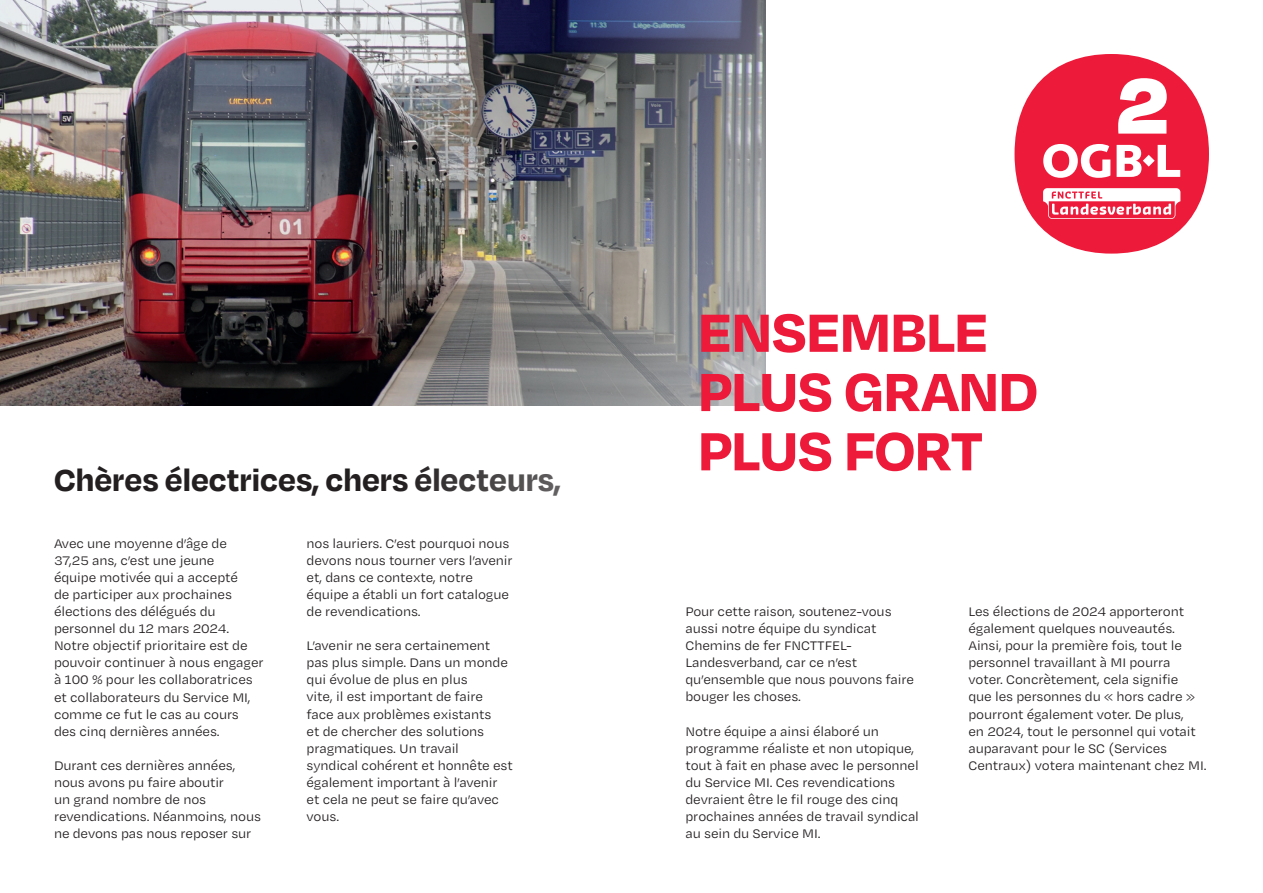
<style>
.page{position:relative;width:1263px;height:893px;background:#fff}
.page>*{position:absolute;margin:0;border:0;box-sizing:border-box;transform-origin:0 0}
.t1{font:700 61.8px/59.2px "Degular";letter-spacing:-.005em;color:#ed1a3a}
.t2{font:700 34.95px "Degular";color:#231f20}
.t3{font:14.25px/17.1px "Degular Text";letter-spacing:-.01em;color:#231f20}
</style>
<div class="page">
<img style="left:0;top:0;width:32px;height:406px">
<img style="left:32px;top:0;width:734px;height:406px">
<div style="left:1014px;top:54px;width:195px;height:200px;background:#ed1a3a;border-radius:50%"></div>
<svg style="left:1043px;top:144px;width:67px;height:34px"></svg>
<svg style="left:1116px;top:145px;width:64px;height:32px"></svg>
<svg style="left:1118px;top:78px;width:49px;height:56px"></svg>
<svg style="left:1043px;top:188px;width:137px;height:31px"></svg>
<h2 class="t2" style="left:54px;top:458px;width:509px">Chères électrices, chers électeurs,</h2>
<p class="t3" style="left:54px;top:534px;width:211px">Avec une moyenne d’âge de<br>37,25 ans, c’est une jeune<br>équipe motivée qui a accepté<br>de participer aux prochaines élections des délégués du personnel du 12 mars 2024.<br>Notre objectif prioritaire est de pouvoir continuer à nous engager à 100 % pour les collaboratrices et collaborateurs du Service MI, comme ce fut le cas au cours des cinq dernières années.</p>
<p class="t3" style="left:54px;top:756px;width:209px">Durant ces dernières années, nous avons pu faire aboutir<br>un grand nombre de nos revendications. Néanmoins, nous ne devons pas nous reposer sur</p>
<p class="t3" style="left:307px;top:534px;width:208px">nos lauriers. C’est pourquoi nous devons nous tourner vers l’avenir et, dans ce contexte, notre équipe a établi un fort catalogue de revendications.</p>
<p class="t3" style="left:307px;top:636px;width:208px">L’avenir ne sera certainement pas plus simple. Dans un monde qui évolue de plus en plus<br>vite, il est important de faire face aux problèmes existants<br>et de chercher des solutions pragmatiques. Un travail syndical cohérent et honnête est également important à l’avenir et cela ne peut se faire qu’avec vous.</p>
<h1 class="t1" style="left:698px;top:300px;width:341px">ENSEMBLE<br>PLUS GRAND<br>PLUS FORT</h1>
<p class="t3" style="left:685px;top:602px;width:230px">Pour cette raison, soutenez-vous aussi notre équipe du syndicat<br>Chemins de fer FNCTTFEL-<br>Landesverband, car ce n’est qu’ensemble que nous pouvons faire bouger les choses.</p>
<p class="t3" style="left:685px;top:722px;width:235px">Notre équipe a ainsi élaboré un programme réaliste et non utopique, tout à fait en phase avec le personnel du Service MI. Ces revendications devraient être le fil rouge des cinq prochaines années de travail syndical au sein du Service MI.</p>
<p class="t3" style="left:968px;top:602px;width:239px">Les élections de 2024 apporteront également quelques nouveautés.<br>Ainsi, pour la première fois, tout le personnel travaillant à MI pourra voter. Concrètement, cela signifie<br>que les personnes du « hors cadre » pourront également voter. De plus,<br>en 2024, tout le personnel qui votait auparavant pour le SC (Services Centraux) votera maintenant chez MI.</p>
</div>
